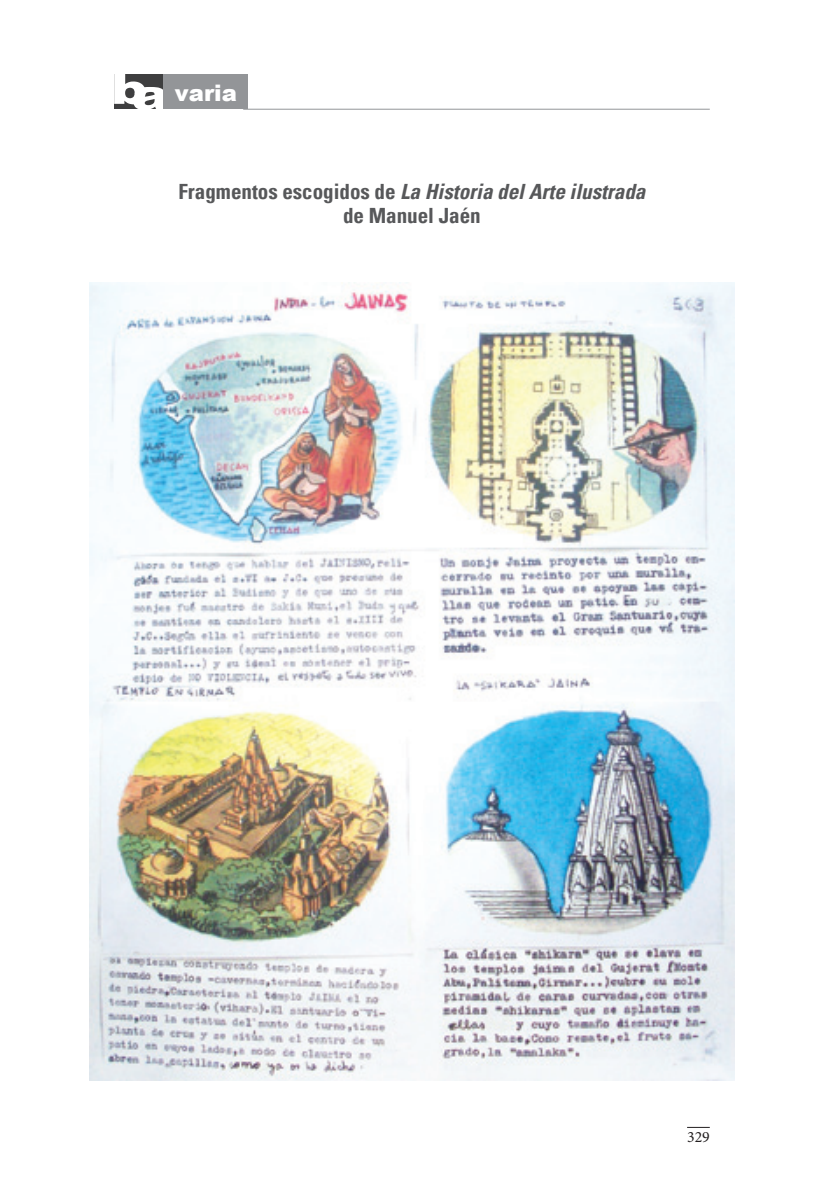
<style>
.page{position:relative;width:819px;height:1191px;background:#fff}
.page>*{position:absolute;margin:0;border:0;box-sizing:border-box;transform-origin:0 0}
.t1{font:900 22.75px "Arial";color:#fff}
.t2{font:700 condensed 21px/24.5px "Univers";color:#57585a;text-align:center}
.t3{font:15.75px "Minion Pro";color:#231f20}
.s1{font-style:italic}
</style>
<div class="page">
<svg style="left:687px;top:1127px;width:22px;height:1px"></svg>
<svg style="left:114px;top:74px;width:53px;height:35px"></svg>
<div style="left:164px;top:75px;width:84px;height:34px;background:#939598"></div>
<hr style="left:243px;top:109px;width:466px;height:1px;background:#939598">
<img style="left:89px;top:282px;width:645px;height:798px">
<p class="t1" style="left:175px;top:80px;width:63px">varia</p>
<p class="t2" style="left:178px;top:179px;width:468px">Fragmentos escogidos de <span class="s1">La Historia del Arte ilustrada </span>de Manuel Jaén</p>
<p class="t3" style="left:687px;top:1126px;width:24px">329</p>
</div>
